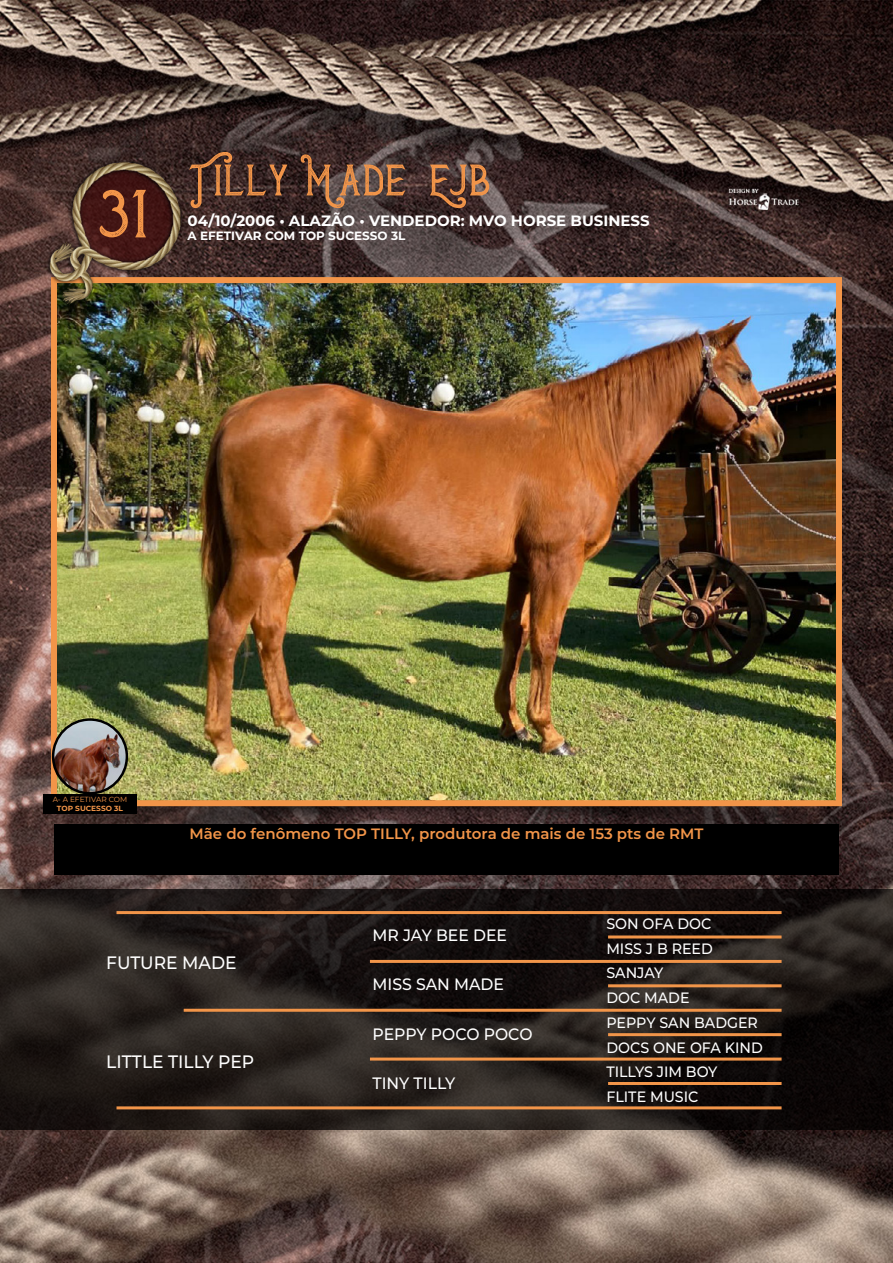
<style>
.page{position:relative;width:893px;height:1263px;background:#fff}
.page>*{position:absolute;margin:0;border:0;box-sizing:border-box;transform-origin:0 0}
.t1{font:80.85px "Biker Whiskey Texture 2";color:#f29549}
.t2{font:52.5px "Biker Whiskey Texture 2";color:#f29549}
.t3{font:500 18px "Montserrat";color:#fff;scale:.95 1}
.t4{font:500 16.5px "Montserrat";color:#fff;scale:.95 1}
.t5{font:500 15px/24.8px "Montserrat";color:#fff;scale:.95 1}
.t6{font:600 15px "Montserrat";color:#f29549}
.t7{font:700 15px "Montserrat";color:#fff}
.t8{font:700 12px "Montserrat";color:#fff}
.t9{font:7.5px "Montserrat";color:#f29549}
.t10{font:700 7.5px "Montserrat";color:#f29549}
</style>
<div class="page">
<img style="left:0;top:0;width:893px;height:1263px">
<svg style="left:0;top:889px;width:893px;height:241px;background:#211b18"></svg>
<hr style="left:117px;top:911px;width:665px;height:3px;background:#f29549">
<hr style="left:117px;top:1106px;width:665px;height:3px;background:#f29549">
<hr style="left:184px;top:1009px;width:598px;height:3px;background:#f29549">
<hr style="left:370px;top:960px;width:412px;height:3px;background:#f29549">
<hr style="left:370px;top:1057px;width:412px;height:3px;background:#f29549">
<hr style="left:608px;top:935px;width:174px;height:3px;background:#f29549">
<hr style="left:608px;top:984px;width:174px;height:3px;background:#f29549">
<hr style="left:608px;top:1033px;width:174px;height:3px;background:#f29549">
<hr style="left:608px;top:1082px;width:174px;height:3px;background:#f29549">
<img style="left:54px;top:806px;width:785px;height:18px">
<img style="left:58px;top:284px;width:777px;height:515px">
<div style="left:51px;top:277px;width:791px;height:529px;border:6px solid #f29549"></div>
<img style="left:39px;top:157px;width:152px;height:152px">
<div style="left:54px;top:824px;width:785px;height:51px;background:#000"></div>
<img style="left:53px;top:719px;width:74px;height:74px;border-radius:37px">
<div style="left:52px;top:718px;width:76px;height:76px;border:2px solid #000;border-radius:50%"></div>
<div style="left:43px;top:794px;width:94px;height:20px;background:#000"></div>
<h1 class="t1" style="left:97px;top:170px;width:52px">31</h1>
<h2 class="t2" style="left:188px;top:152px;width:305px">Tilly Made Ejb</h2>
<p class="t7" style="left:188px;top:210px;width:464px">04/10/2006 • ALAZÃO • VENDEDOR: MVO HORSE BUSINESS</p>
<p class="t8" style="left:188px;top:227px;width:219px">A EFETIVAR COM TOP SUCESSO 3L</p>
<p class="t9" style="left:53px;top:794px;width:76px">A- A EFETIVAR COM</p>
<p class="t10" style="left:57px;top:802px;width:68px">TOP SUCESSO 3L</p>
<p class="t6" style="left:189px;top:823px;width:515px">Mãe do fenômeno TOP TILLY, produtora de mais de 153 pts de RMT</p>
<p class="t3" style="left:106px;top:950px;width:139px">FUTURE MADE</p>
<p class="t3" style="left:106px;top:1049px;width:157px">LITTLE TILLY PEP</p>
<p class="t4" style="left:372px;top:923px;width:143px">MR JAY BEE DEE</p>
<p class="t4" style="left:372px;top:973px;width:140px">MISS SAN MADE</p>
<p class="t4" style="left:372px;top:1022px;width:170px">PEPPY POCO POCO</p>
<p class="t4" style="left:372px;top:1072px;width:89px">TINY TILLY</p>
<p class="t5" style="left:606px;top:910px;width:166px">SON OFA DOC<br>MISS J B REED<br>SANJAY<br>DOC MADE<br>PEPPY SAN BADGER<br>DOCS ONE OFA KIND<br>TILLYS JIM BOY<br>FLITE MUSIC</p>
</div>
